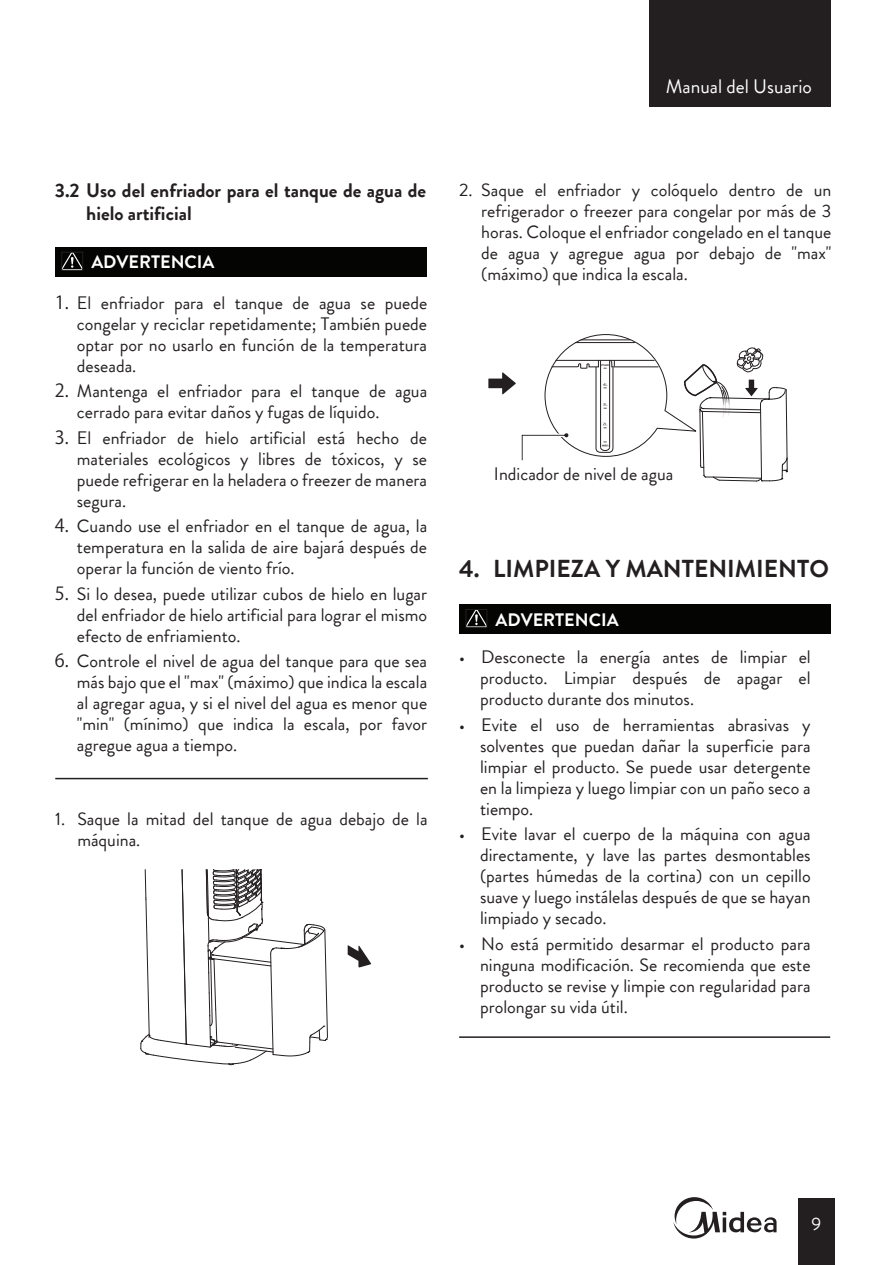
<style>
.page{position:relative;width:893px;height:1265px;background:#fff}
.page>*{position:absolute;margin:0;border:0;box-sizing:border-box;transform-origin:0 0}
.t1{font:700 24.45px "Brandon Grotesque";color:#231f20}
.t2{font:700 19.5px/23.4px "Brandon Grotesque";color:#231f20}
.t3{font:19.5px "Brandon Grotesque";color:#fff}
.t4{font:18px/21px "Brandon Grotesque";color:#231f20;text-align:justify}
.t5{font:700 18px "Brandon Grotesque";color:#fff}
.t6{font:18px "Brandon Grotesque";color:#fff}
.s1{font-family:"Koz Go Pr 6 N"}
.s2{font-size:16.65px}
</style>
<div class="page">
<div style="left:649px;top:0;width:182px;height:107px;background:#231f20"></div>
<div style="left:798px;top:1198px;width:37px;height:66px;background:#231f20"></div>
<svg style="left:673px;top:1197px;width:104px;height:41px"></svg>
<div style="left:55px;top:248px;width:371px;height:29px;background:#040503"></div>
<svg style="left:62px;top:252px;width:21px;height:18px"></svg>
<hr style="left:55px;top:777px;width:373px;height:2px;background:#231f20">
<div style="left:459px;top:604px;width:371px;height:29px;background:#040503"></div>
<svg style="left:466px;top:609px;width:21px;height:18px"></svg>
<hr style="left:459px;top:1036px;width:371px;height:1px;background:#231f20">
<svg style="left:348px;top:945px;width:23px;height:22px"></svg>
<svg style="left:140px;top:869px;width:188px;height:196px"></svg>
<svg style="left:488px;top:334px;width:300px;height:148px"></svg>
<p class="t3" style="left:666px;top:73px;width:148px">Manual del Usuario</p>
<p class="t2" style="left:86px;top:178px;width:342px;text-indent:-31px">3.2 Uso del enfriador para el tanque de agua de hielo artificial</p>
<p class="t5" style="left:91px;top:249px;width:125px">ADVERTENCIA</p>
<p class="t4" style="left:77px;top:292px;width:352px;text-indent:-22px"><span class="s1">1.</span> El enfriador para el tanque de agua se puede congelar y reciclar repetidamente; También puede optar por no usarlo en función de la temperatura deseada.</p>
<p class="t4" style="left:77px;top:381px;width:352px;text-indent:-22px"><span class="s1">2.</span> Mantenga el enfriador para el tanque de agua cerrado para evitar daños y fugas de líquido.</p>
<p class="t4" style="left:77px;top:427px;width:352px;text-indent:-22px"><span class="s1">3.</span> El enfriador de hielo artificial está hecho de materiales ecológicos y libres de tóxicos, y se puede refrigerar en la heladera o freezer de manera segura.</p>
<p class="t4" style="left:77px;top:516px;width:352px;text-indent:-22px"><span class="s1">4.</span> Cuando use el enfriador en el tanque de agua, la temperatura en la salida de aire bajará después de operar la función de viento frío.</p>
<p class="t4" style="left:77px;top:583px;width:352px;text-indent:-22px"><span class="s1">5.</span> Si lo desea, puede utilizar cubos de hielo en lugar del enfriador de hielo artificial para lograr el mismo efecto de enfriamiento.</p>
<p class="t4" style="left:77px;top:651px;width:352px;text-indent:-22px"><span class="s1">6.</span> Controle el nivel de agua del tanque para que sea más bajo que el "max" (máximo) que indica la escala al agregar agua, y si el nivel del agua es menor que "min" (mínimo) que indica la escala, por favor agregue agua a tiempo.</p>
<p class="t4" style="left:77px;top:809px;width:352px;text-indent:-22px">1. Saque la mitad del tanque de agua debajo de la máquina.</p>
<p class="t4" style="left:481px;top:179px;width:352px;text-indent:-22px">2. Saque el enfriador y colóquelo dentro de un refrigerador o freezer para congelar por más de 3 horas. Coloque el enfriador congelado en el tanque de agua y agregue agua por debajo de "max" (máximo) que indica la escala.</p>
<p class="t4" style="left:494px;top:463px;width:181px">Indicador de nivel de agua</p>
<h1 class="t1" style="left:459px;top:551px;width:371px">4. LIMPIEZA Y MANTENIMIENTO</h1>
<p class="t5" style="left:496px;top:606px;width:125px">ADVERTENCIA</p>
<p class="t4" style="left:480px;top:646px;width:332px;text-indent:-21px"><span class="s2">•</span> Desconecte la energía antes de limpiar el producto. Limpiar después de apagar el producto durante dos minutos.</p>
<p class="t4" style="left:480px;top:714px;width:332px;text-indent:-21px"><span class="s2">•</span> Evite el uso de herramientas abrasivas y solventes que puedan dañar la superficie para limpiar el producto. Se puede usar detergente en la limpieza y luego limpiar con un paño seco a tiempo.</p>
<p class="t4" style="left:480px;top:823px;width:332px;text-indent:-21px"><span class="s2">•</span> Evite lavar el cuerpo de la máquina con agua directamente, y lave las partes desmontables (partes húmedas de la cortina) con un cepillo suave y luego instálelas después de que se hayan limpiado y secado.</p>
<p class="t4" style="left:480px;top:933px;width:332px;text-indent:-21px"><span class="s2">•</span> No está permitido desarmar el producto para ninguna modificación. Se recomienda que este producto se revise y limpie con regularidad para prolongar su vida útil.</p>
<p class="t6" style="left:811px;top:1211px;width:11px">9</p>
</div>
